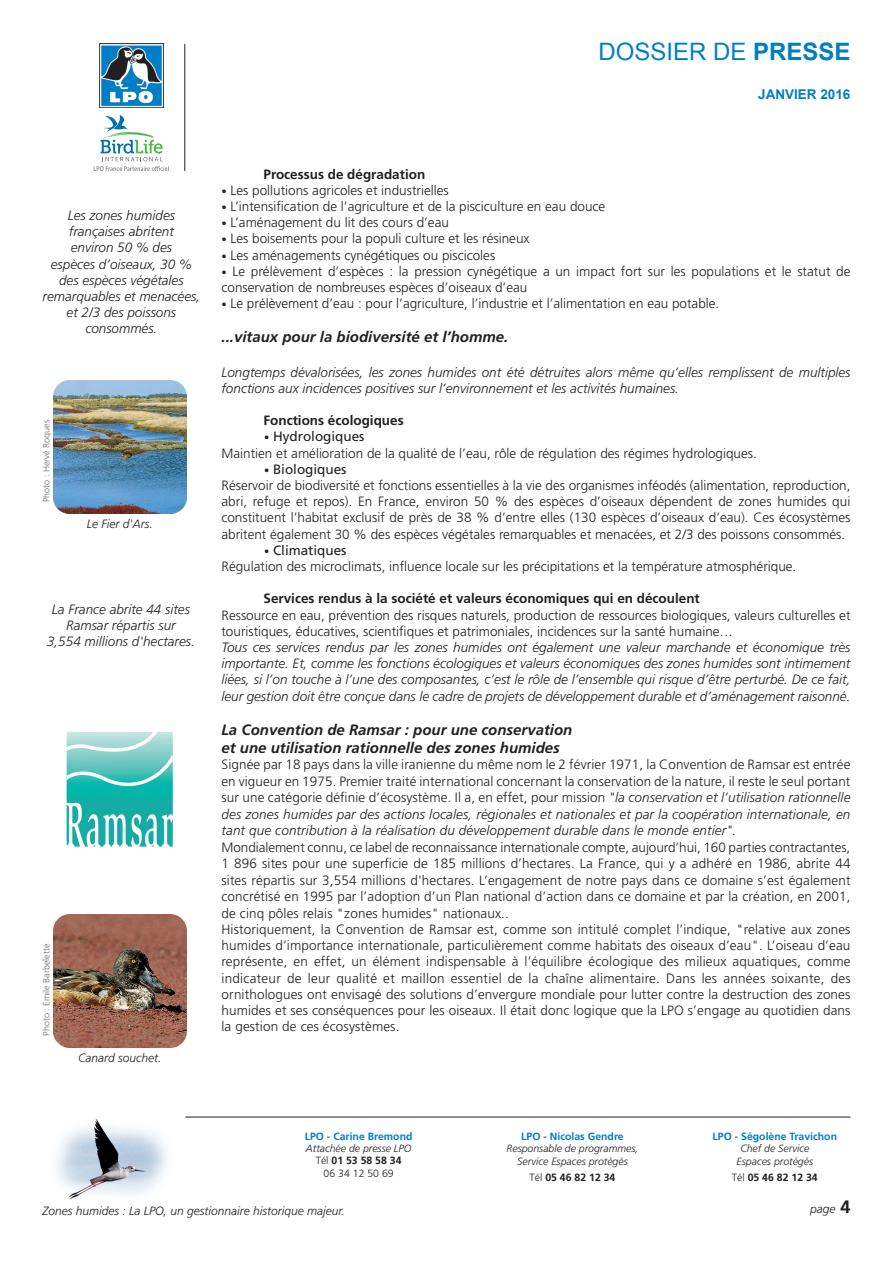
<style>
.page{position:relative;width:893px;height:1263px;background:#fff}
.page>*{position:absolute;margin:0;border:0;box-sizing:border-box;transform-origin:0 0}
.t1{font:24px "Arial";color:#007ec5}
.t2{font:italic 700 15px/18px "Frutiger";color:#231f20}
.t3{font:300 13.5px/16.4px "Frutiger";color:#231f20}
.t4{font:italic 300 13.5px/16.2px "Frutiger";color:#231f20;text-align:center}
.t5{font:700 13.5px "Frutiger";color:#231f20}
.t6{font:700 13.5px "Arial";color:#007ec5}
.t7{font:italic 300 12px "Frutiger";color:#231f20}
.t8{font:italic 300 10.5px/12.5px "Frutiger";color:#231f20;text-align:center}
.t9{font:700 10.5px "Frutiger";color:#007ec5}
.t10{font:700 10.5px "Frutiger";color:#231f20}
.t11{font:300 9px "Frutiger";color:#6c6d70}
.s1{font-style:inherit}
.s2{font-weight:700}
.s3{font-size:10.5px}
.s4{font-weight:400}
.s5{font-style:italic}
.s6{font-style:normal}
.s7{font-weight:700;font-style:normal}
.s8{font-weight:300}
.s9{font-weight:700;font-style:normal;font-size:18px}
</style>
<div class="page">
<svg style="left:94px;top:115px;width:75px;height:56px"></svg>
<img style="left:100px;top:44px;width:63px;height:64px">
<hr style="left:185px;top:44px;width:1px;height:127px;background:#231f20">
<hr style="left:185px;top:1117px;width:665px;height:1px;background:#231f20">
<img style="left:57px;top:1119px;width:110px;height:81px">
<img style="left:53px;top:381px;width:133px;height:133px">
<img style="left:53px;top:914px;width:133px;height:133px">
<img style="left:66px;top:732px;width:107px;height:115px">
<h1 class="t1" style="left:598px;top:36px;width:254px"><span class="s1">D</span>OSSIER DE <span class="s2">PRESSE</span></h1>
<p class="t6" style="left:758px;top:85px;width:94px">JANVIER 2016</p>
<p class="t4" style="left:43px;top:207px;width:159px">Les zones humides françaises abritent<br>environ 50 % des<br>espèces d’oiseaux, 30 % des espèces végétales remarquables et menacées, et 2/3 des poissons consommés.</p>
<p class="t11" style="left:41px;top:502px;width:84px;rotate:-90deg">Photo : Hervé Roques</p>
<p class="t7" style="left:87px;top:517px;width:67px">Le Fier d'Ars.</p>
<p class="t4" style="left:47px;top:601px;width:149px">La France abrite 44 sites<br>Ramsar répartis sur<br>3,554 millions d'hectares.</p>
<p class="t11" style="left:41px;top:1036px;width:94px;rotate:-90deg">Photo : Emile Barbelette</p>
<p class="t7" style="left:78px;top:1051px;width:85px">Canard souchet.</p>
<p class="t5" style="left:263px;top:166px;width:163px">Processus de dégradation</p>
<p class="t3" style="left:221px;top:182px;width:229px"><span class="s3">•</span> Les pollutions agricoles et industrielles</p>
<p class="t3" style="left:221px;top:198px;width:385px"><span class="s3">•</span> L’intensification de l’agriculture et de la pisciculture en eau douce</p>
<p class="t3" style="left:221px;top:214px;width:229px"><span class="s3">•</span> L’aménagement du lit des cours d’eau</p>
<p class="t3" style="left:221px;top:230px;width:310px"><span class="s3">•</span> Les boisements pour la populi culture et les résineux</p>
<p class="t3" style="left:221px;top:247px;width:275px"><span class="s3">•</span> Les aménagements cynégétiques ou piscicoles</p>
<p class="t3" style="left:221px;top:263px;width:630px"><span class="s3">•</span> Le prélèvement d’espèces : la pression cynégétique a un impact fort sur les populations et le statut de conservation de nombreuses espèces d’oiseaux d’eau</p>
<p class="t3" style="left:221px;top:295px;width:499px"><span class="s3">•</span> Le prélèvement d’eau : pour l’agriculture, l’industrie et l’alimentation en eau potable.</p>
<p class="t2" style="left:221px;top:328px;width:288px">...vitaux pour la biodiversité et l’homme.</p>
<p class="t4" style="left:221px;top:364px;width:630px;text-align:left">Longtemps dévalorisées, les zones humides ont été détruites alors même qu’elles remplissent de multiples fonctions aux incidences positives sur l’environnement et les activités humaines.</p>
<p class="t5" style="left:263px;top:412px;width:142px">Fonctions écologiques</p>
<p class="t3" style="left:221px;top:429px;width:537px;text-indent:43px"><span class="s3">•</span> <span class="s4">Hydrologiques<br></span>Maintien et amélioration de la qualité de l’eau, rôle de régulation des régimes hydrologiques.</p>
<p class="t3" style="left:221px;top:461px;width:630px;text-indent:43px"><span class="s3">•</span> <span class="s4">Biologiques<br></span>Réservoir de biodiversité et fonctions essentielles à la vie des organismes inféodés (alimentation, reproduction, abri, refuge et repos). En France, environ 50 % des espèces d’oiseaux dépendent de zones humides qui constituent l’habitat exclusif de près de 38 % d’entre elles (130 espèces d’oiseaux d’eau). Ces écosystèmes abritent également 30 % des espèces végétales remarquables et menacées, et 2/3 des poissons consommés.</p>
<p class="t3" style="left:221px;top:542px;width:576px;text-indent:43px"><span class="s3">•</span> <span class="s4">Climatiques<br></span>Régulation des microclimats, influence locale sur les précipitations et la température atmosphérique.</p>
<p class="t5" style="left:263px;top:591px;width:438px">Services rendus à la société et valeurs économiques qui en découlent</p>
<p class="t3" style="left:221px;top:607px;width:631px">Ressource en eau, prévention des risques naturels, production de ressources biologiques, valeurs culturelles et touristiques, éducatives, scientifiques et patrimoniales, incidences sur la santé humaine…</p>
<p class="t4" style="left:221px;top:639px;width:630px;text-align:justify">Tous ces services rendus par les zones humides ont également une valeur marchande et économique très importante. Et, comme les fonctions écologiques et valeurs économiques des zones humides sont intimement liées, si l’on touche à l’une des composantes, c’est le rôle de l’ensemble qui risque d’être perturbé. De ce fait, leur gestion doit être conçue dans le cadre de projets de développement durable et d’aménagement raisonné.</p>
<p class="t2" style="left:221px;top:720px;width:352px">La Convention de Ramsar : pour une conservation et une utilisation rationnelle des zones humides</p>
<p class="t3" style="left:221px;top:756px;width:630px;text-align:justify">Signée par 18 pays dans la ville iranienne du même nom le 2 février 1971, la Convention de Ramsar est entrée en vigueur en 1975. Premier traité international concernant la conservation de la nature, il reste le seul portant sur une catégorie définie d’écosystème. Il a, en effet, pour mission <span class="s5">"la conservation et l’utilisation rationnelle des zones humides par des actions locales, régionales et nationales et par la coopération internationale, en tant que contribution à la réalisation du développement durable dans le monde entier".</span></p>
<p class="t3" style="left:221px;top:839px;width:631px">Mondialement connu, ce label de reconnaissance internationale compte, aujourd’hui, 160 parties contractantes, 1 896 sites pour une superficie de 185 millions d’hectares. La France, qui y a adhéré en 1986, abrite 44 sites répartis sur 3,554 millions d'hectares. L’engagement de notre pays dans ce domaine s’est également concrétisé en 1995 par l’adoption d’un Plan national d’action dans ce domaine et par la création, en 2001, de cinq pôles relais "zones humides" nationaux..<br>Historiquement, la Convention de Ramsar est, comme son intitulé complet l’indique, "relative aux zones humides d’importance internationale, particulièrement comme habitats des oiseaux d’eau". L’oiseau d’eau représente, en effet, un élément indispensable à l’équilibre écologique des milieux aquatiques, comme indicateur de leur qualité et maillon essentiel de la chaîne alimentaire. Dans les années soixante, des ornithologues ont envisagé des solutions d’envergure mondiale pour lutter contre la destruction des zones humides et ses conséquences pour les oiseaux. Il était donc logique que la LPO s’engage au quotidien dans la gestion de ces écosystèmes.</p>
<p class="t9" style="left:305px;top:1130px;width:109px">LPO - Carine Bremond</p>
<p class="t8" style="left:306px;top:1142px;width:107px">Attachée de presse LPO<br><span class="s6">Tél</span> <span class="s7">01 53 58 58 34<br></span><span class="s6">06 34 12 50 69</span></p>
<p class="t9" style="left:521px;top:1130px;width:104px">LPO - Nicolas Gendre</p>
<p class="t8" style="left:507px;top:1142px;width:133px">Responsable de programmes,<br>Service Espaces protégés</p>
<p class="t10" style="left:530px;top:1171px;width:87px"><span class="s8">Tél</span> 05 46 82 12 34</p>
<p class="t9" style="left:713px;top:1130px;width:126px">LPO - Ségolène Travichon</p>
<p class="t8" style="left:737px;top:1142px;width:78px">Chef de Service<br>Espaces protégés</p>
<p class="t10" style="left:732px;top:1171px;width:87px"><span class="s8">Tél</span> 05 46 82 12 34</p>
<p class="t7" style="left:43px;top:1204px;width:304px">Zones humides : La LPO, un gestionnaire historique majeur.</p>
<p class="t7" style="left:810px;top:1202px;width:42px">page <span class="s9">4</span></p>
</div>
